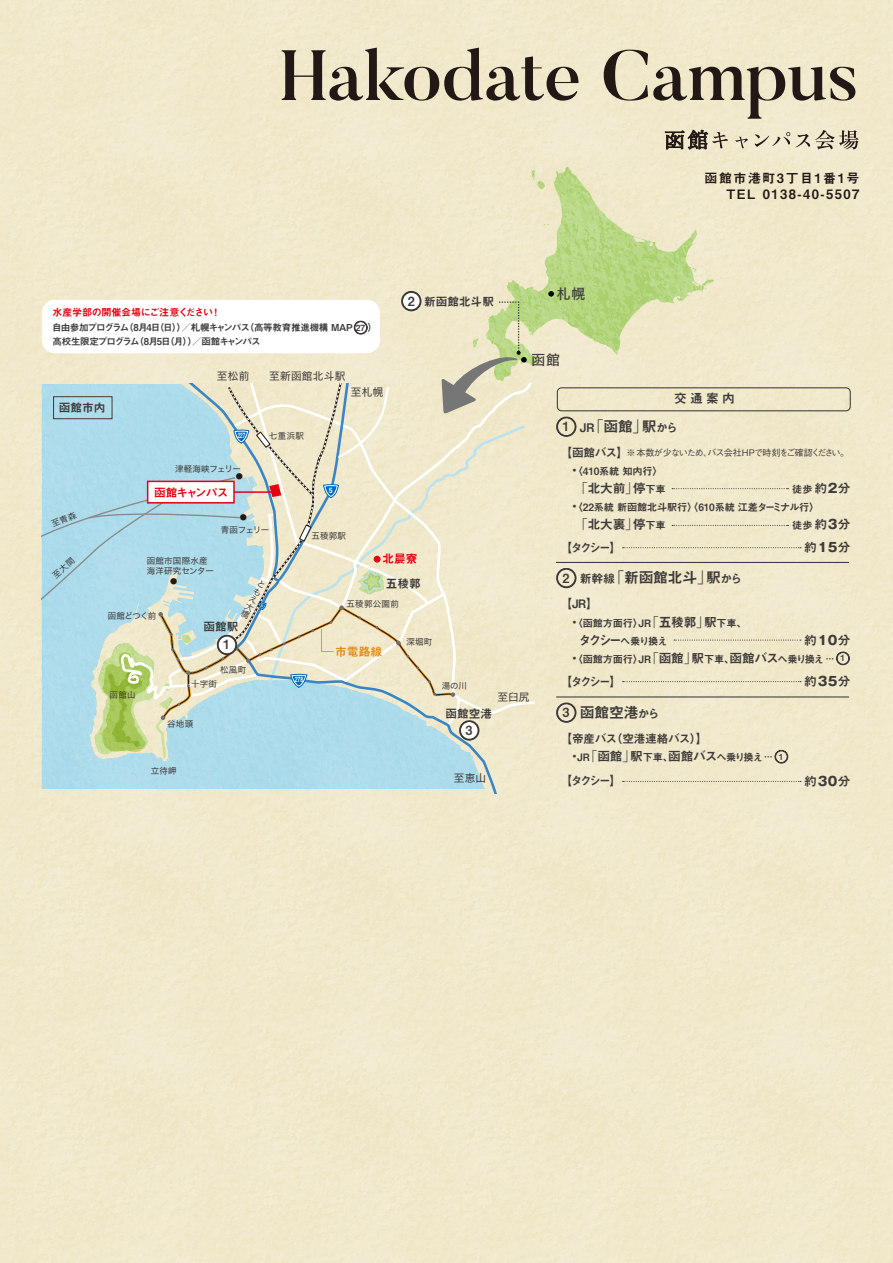
<style>
.page{position:relative;width:893px;height:1263px;background:#f1e9cd}
.page>*{position:absolute;margin:0;border:0;box-sizing:border-box;transform-origin:0 0}
.t1{font:21.75px "Midashi Go Pro MB31";color:#3e3a39}
.t2{font:14.85px "Midashi Go Pro MB31";letter-spacing:-.02em;color:#3e3a39}
.t3{font:13.8px "Hira Kaku Std W5";color:#3e3a39}
.t4{font:12.9px/15.6px "Midashi Go Pro MB31";letter-spacing:.115em;color:#221815;text-align:right}
.t5{font:12.75px "Midashi Go Pro MB31";letter-spacing:-.02em;color:#3e3a39}
.t6{font:11.85px "Midashi Go Pro MB31";color:#3e3a39}
.t7{font:11.7px "Midashi Go Pro MB31";letter-spacing:-.02em;color:#3e3a39}
.t8{font:11.7px "Midashi Go Pro MB31";letter-spacing:-.065em;color:#e60012}
.t9{font:11.7px "Midashi Go Pro MB31";color:#e28e19}
.t10{font:10.65px "Hira Kaku Std W4";letter-spacing:.03em;color:#3e3a39}
.t11{font:10.2px "Midashi Go Pro MB31";letter-spacing:-.02em;color:#3e3a39}
.t12{font:10.2px "Midashi Go Pro MB31";letter-spacing:-.08em;color:#3e3a39}
.t13{font:10.05px "Midashi Go Pro MB31";letter-spacing:-.035em;color:#e60012}
.t14{font:9.6px/13.5px "Midashi Go Pro MB31";letter-spacing:-.09em;color:#3e3a39}
.t15{font:500 9px "Gothic BBB Pro";letter-spacing:-.085em;color:#3e3a39}
.t16{font:8.55px/8.6px "Hira Kaku Std W4";letter-spacing:.03em;color:#3e3a39;text-align:justify}
.t17{font:8.55px "Hira Kaku Std W4";letter-spacing:-.04em;color:#3e3a39}
.t18{font:8.55px "Midashi Go Pro MB31";color:#3e3a39}
.t19{font:8.4px "Midashi Go Pro MB31";color:#3e3a39}
.t20{font:7.2px "Midashi Go Pro MB31";color:#fff;scale:.7 1}
.t21{font:7.2px "Midashi Go Pro MB31";color:#fff;scale:.63 1}
.t22{font:7.2px "Shin Go Pro";color:#221815}
.t23{font:7.2px "Midashi Go Pro MB31";color:#fff}
.t24{font:3.6px "Midashi Go Pro MB31";color:#fff}
.s1{font-size:14.55px}
.s2{font-family:"Gothic MB101 Pro";font-weight:300;font-size:14.85px}
.s3{font-size:14.85px}
.s4{font-size:12.75px}
.s5{font-family:"Gothic MB101 Pro";font-weight:300}
.s6{font-size:10.2px}
.s7{font-family:"Gothic MB101 Pr 6";font-weight:700;font-size:12.75px}
.s8{font-family:"Gothic MB101 Pr 6";font-weight:700}
.s9{font-size:21.75px}
.s10{font-size:12.6px}
.s11{font-size:11.85px}
.s12{font-family:"Gothic MB101 Pro";font-weight:300;font-size:12.75px}
.s13{font-size:14.25px}
</style>
<div class="page">
<svg style="left:282px;top:48px;width:296px;height:53px"></svg>
<svg style="left:604px;top:50px;width:252px;height:69px"></svg>
<svg style="left:665px;top:130px;width:63px;height:20px"></svg>
<svg style="left:735px;top:137px;width:13px;height:11px"></svg>
<svg style="left:755px;top:130px;width:103px;height:20px"></svg>
<svg style="left:556px;top:417px;width:20px;height:20px"></svg>
<svg style="left:836px;top:652px;width:14px;height:13px"></svg>
<svg style="left:775px;top:750px;width:13px;height:13px"></svg>
<div style="left:557px;top:387px;width:294px;height:24px;border:1px solid #3e3a39;border-radius:4px"></div>
<svg style="left:672px;top:488px;width:116px;height:1px"></svg>
<svg style="left:623px;top:547px;width:178px;height:1px"></svg>
<svg style="left:672px;top:525px;width:116px;height:1px"></svg>
<svg style="left:507px;top:167px;width:207px;height:197px"></svg>
<svg style="left:543px;top:224px;width:6px;height:2px"></svg>
<svg style="left:531px;top:170px;width:14px;height:19px"></svg>
<svg style="left:548px;top:291px;width:6px;height:6px"></svg>
<svg style="left:556px;top:568px;width:20px;height:20px"></svg>
<svg style="left:674px;top:639px;width:127px;height:2px"></svg>
<svg style="left:623px;top:681px;width:178px;height:1px"></svg>
<hr style="left:556px;top:562px;width:293px;height:1px;background:#3e3a39">
<svg style="left:556px;top:702px;width:20px;height:21px"></svg>
<svg style="left:623px;top:781px;width:178px;height:1px"></svg>
<hr style="left:556px;top:696px;width:293px;height:1px;background:#3e3a39">
<svg style="left:42px;top:291px;width:493px;height:502px"></svg>
<p class="t13" style="left:52px;top:305px;width:170px">水産学部の開催会場にご注意ください！</p>
<p class="t18" style="left:353px;top:321px;width:16px"><span class="s1">○</span>2 7</p>
<p class="t14" style="left:52px;top:320px;width:327px">自由参加プログラム（8月4日（日））／札幌キャンパス（高等教育推進機構 MAP　 ）高校生限定プログラム（8月5日（月））／函館キャンパス</p>
<p class="t7" style="left:59px;top:398px;width:48px">函館市内</p>
<p class="t10" style="left:217px;top:368px;width:34px">至松前</p>
<p class="t21" style="left:238px;top:430px;width:13px">227</p>
<p class="t10" style="left:269px;top:368px;width:78px">至新函館北斗駅</p>
<p class="t16" style="left:269px;top:431px;width:36px">七重浜駅</p>
<p class="t10" style="left:351px;top:384px;width:34px">至札幌</p>
<h1 class="t1" style="left:400px;top:284px;width:23px">○<sup>2</sup></h1>
<p class="t7" style="left:424px;top:292px;width:72px">新函館北斗駅</p>
<h3 class="t3" style="left:557px;top:283px;width:30px">札幌</h3>
<h3 class="t3" style="left:531px;top:349px;width:30px">函館</h3>
<p class="t4" style="left:705px;top:169px;width:156px">函館市港町3丁目1番1号<br>TEL 0138-40-5507</p>
<p class="t5" style="left:674px;top:388px;width:62px">交通案内</p>
<h1 class="t1" style="left:555px;top:409px;width:23px">○<sup>1</sup></h1>
<p class="t6" style="left:577px;top:418px;width:102px">ＪＲ<span class="s2">「</span><span class="s3">函館</span><span class="s2">」</span><span class="s3">駅</span>から</p>
<p class="t7" style="left:560px;top:443px;width:69px">【函館バス】</p>
<p class="t15" style="left:626px;top:445px;width:225px">※ 本数が少ないため、バス会社HPで時刻をご確認ください。</p>
<p class="t17" style="left:175px;top:462px;width:67px">津軽海峡フェリー</p>
<p class="t22" style="left:236px;top:470px;width:9px">●</p>
<p class="t8" style="left:154px;top:483px;width:76px">函館キャンパス</p>
<p class="t22" style="left:240px;top:511px;width:9px">●</p>
<p class="t16" style="left:221px;top:525px;width:50px">青函フェリー</p>
<p class="t16" style="left:147px;top:555px;width:69px;line-height:10.5px">函館市国際水産海洋研究センター</p>
<p class="t16" style="left:108px;top:612px;width:50px">函館どつく前</p>
<p class="t22" style="left:170px;top:575px;width:9px">●</p>
<p class="t16" style="left:260px;top:579px;width:6px;rotate:28deg">ともえ大橋</p>
<p class="t24" style="left:261px;top:603px;width:3px">5</p>
<p class="t7" style="left:204px;top:617px;width:37px">函館駅</p>
<h1 class="t1" style="left:216px;top:628px;width:23px">○<sup>1</sup></h1>
<p class="t16" style="left:220px;top:666px;width:28px">松風町</p>
<p class="t23" style="left:329px;top:484px;width:5px">5</p>
<p class="t16" style="left:311px;top:531px;width:36px">五稜郭駅</p>
<p class="t8" style="left:382px;top:549px;width:37px">北晨寮</p>
<p class="t7" style="left:386px;top:574px;width:37px">五稜郭</p>
<p class="t16" style="left:347px;top:600px;width:54px">五稜郭公園前</p>
<p class="t9" style="left:335px;top:642px;width:48px">市電路線</p>
<p class="t16" style="left:406px;top:638px;width:28px">深堀町</p>
<p class="t20" style="left:295px;top:674px;width:13px">278</p>
<p class="t16" style="left:191px;top:679px;width:28px">十字街</p>
<p class="t16" style="left:442px;top:682px;width:27px">湯の川</p>
<p class="t16" style="left:110px;top:691px;width:27px">函館山</p>
<p class="t10" style="left:497px;top:689px;width:34px">至臼尻</p>
<p class="t16" style="left:167px;top:720px;width:28px">谷地頭</p>
<p class="t7" style="left:445px;top:704px;width:48px">函館空港</p>
<h1 class="t1" style="left:458px;top:713px;width:23px">○<sup>3</sup></h1>
<p class="t16" style="left:151px;top:766px;width:28px">立待岬</p>
<p class="t10" style="left:454px;top:770px;width:34px">至恵山</p>
<p class="t11" style="left:568px;top:463px;width:96px"><span class="s4">・</span>〈410系統 知内行〉</p>
<p class="t5" style="left:575px;top:478px;width:92px"><span class="s5">「</span>北大前<span class="s5">」</span>停<span class="s6">下車</span></p>
<p class="t11" style="left:568px;top:499px;width:253px"><span class="s4">・</span>〈22系統 新函館北斗駅行〉〈610系統 江差ターミナル行〉</p>
<p class="t5" style="left:575px;top:514px;width:92px"><span class="s5">「</span>北大裏<span class="s5">」</span>停<span class="s6">下車</span></p>
<p class="t11" style="left:792px;top:481px;width:60px">徒歩<span class="s4">約</span><span class="s7">2</span><span class="s4">分</span></p>
<p class="t11" style="left:792px;top:517px;width:60px">徒歩<span class="s4">約</span><span class="s7">3</span><span class="s4">分</span></p>
<p class="t7" style="left:560px;top:538px;width:62px">【タクシー】</p>
<p class="t5" style="left:804px;top:537px;width:48px">約<span class="s8">15</span>分</p>
<h2 class="t2" style="left:555px;top:566px;width:188px"><span class="s9">○</span><span class="s10">2</span> <span class="s11">新幹線</span><span class="s5">「</span>新函館北斗<span class="s5">」</span>駅<span class="s11">から</span></h2>
<p class="t11" style="left:568px;top:615px;width:180px"><span class="s4">・</span>〈函館方面行〉JR<span class="s12">「</span><span class="s4">五稜郭</span><span class="s12">」</span><span class="s4">駅</span>下車、</p>
<p class="t11" style="left:579px;top:633px;width:91px"><span class="s4">タクシー</span>へ乗り換え</p>
<p class="t11" style="left:568px;top:651px;width:257px"><span class="s4">・</span>〈函館方面行〉JR<span class="s12">「</span><span class="s4">函館</span><span class="s12">」</span><span class="s4">駅</span>下車、<span class="s4">函館バス</span>へ乗り換え</p>
<p class="t7" style="left:560px;top:594px;width:39px">【JR】</p>
<p class="t5" style="left:804px;top:630px;width:48px">約<span class="s8">10</span>分</p>
<p class="t19" style="left:826px;top:651px;width:26px">… <span class="s13">○</span>1</p>
<p class="t7" style="left:560px;top:672px;width:62px">【タクシー】</p>
<p class="t5" style="left:804px;top:671px;width:48px">約<span class="s8">35</span>分</p>
<h2 class="t2" style="left:555px;top:700px;width:106px"><span class="s9">○</span><span class="s10">3</span> 函館空港<span class="s11">から</span></h2>
<p class="t12" style="left:568px;top:749px;width:196px"><span class="s4">・</span>JR<span class="s12">「</span><span class="s4">函館</span><span class="s12">」</span><span class="s4">駅</span>下車、<span class="s4">函館バス</span>へ乗り換え</p>
<p class="t7" style="left:560px;top:729px;width:149px">【帝産バス（空港連絡バス）】</p>
<p class="t7" style="left:560px;top:771px;width:62px">【タクシー】</p>
<p class="t5" style="left:804px;top:771px;width:48px">約<span class="s8">30</span>分</p>
<p class="t19" style="left:764px;top:750px;width:26px">… <span class="s13">○</span>1</p>
</div>
